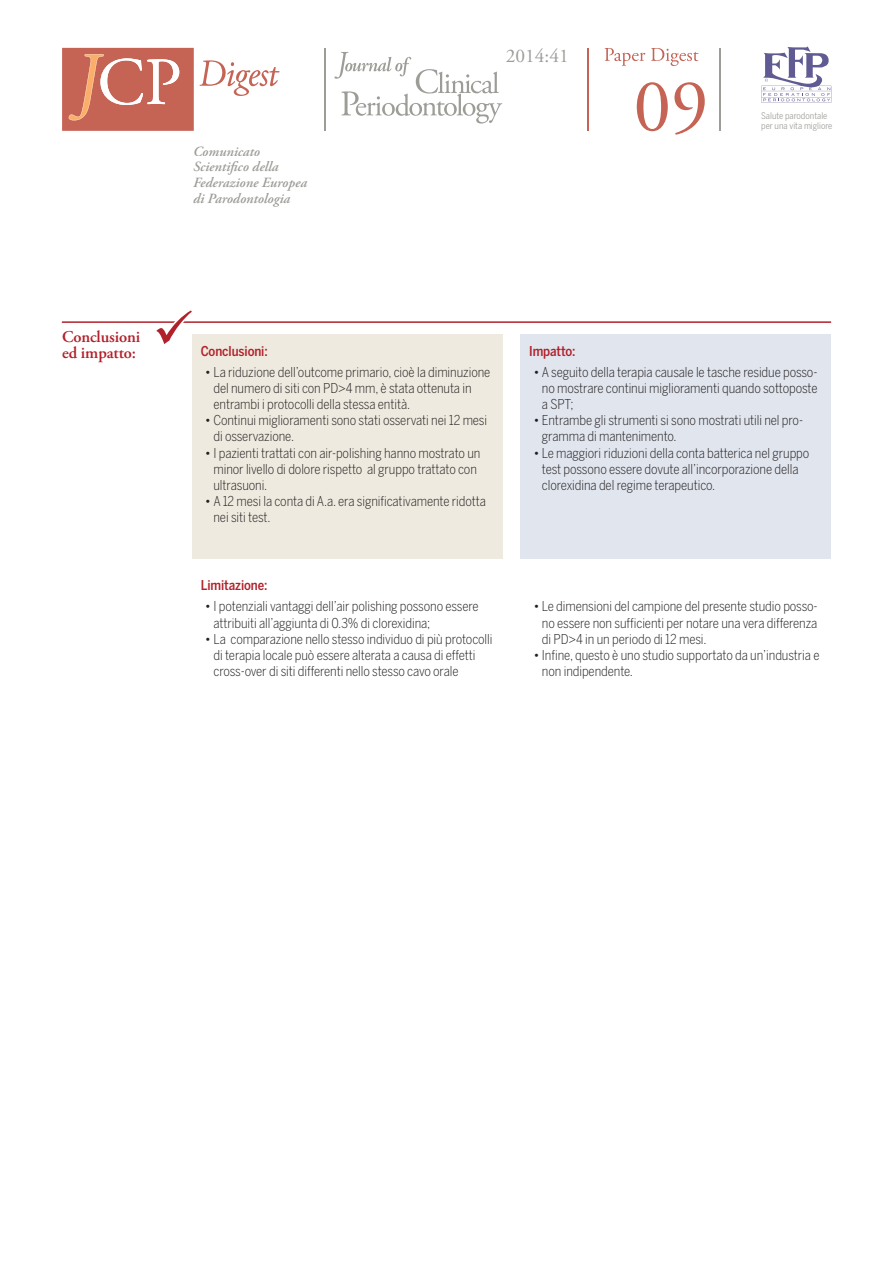
<style>
.page{position:relative;width:893px;height:1263px;background:#fff}
.page>*{position:absolute;margin:0;border:0;box-sizing:border-box;transform-origin:0 0}
.t1{font:74.85px "Adobe Garamond Pro";color:#c56355}
.t2{font:19.35px "Adobe Garamond Pro";color:#9d9d98}
.t3{font:600 16.5px/16.5px "Adobe Garamond Pro";letter-spacing:-.005em;color:#b1212b}
.t4{font:italic 600 14.1px/15.6px "Adobe Garamond Pro";color:#9d9d98}
.t5{font:300 13.5px/16.2px "Benton Sans Cond";letter-spacing:-.005em;color:#231f20}
.t6{font:500 13.5px "Benton Sans Cond";letter-spacing:-.005em;color:#b1212b}
.t7{font:9px/10.8px "Benton Sans Cond";color:#9d9d98}
</style>
<div class="page">
<hr style="left:588px;top:48px;width:1px;height:83px;background:#c56355">
<svg style="left:605px;top:48px;width:40px;height:18px"></svg>
<svg style="left:651px;top:48px;width:47px;height:18px"></svg>
<svg style="left:761px;top:46px;width:70px;height:57px"></svg>
<hr style="left:719px;top:48px;width:2px;height:83px;background:#9d9d98">
<hr style="left:324px;top:48px;width:2px;height:83px;background:#9d9d98">
<svg style="left:334px;top:52px;width:168px;height:72px"></svg>
<svg style="left:62px;top:48px;width:218px;height:83px"></svg>
<hr style="left:62px;top:321px;width:769px;height:2px;background:#b1212b">
<svg style="left:150px;top:321px;width:47px;height:2px"></svg>
<div style="left:192px;top:334px;width:311px;height:224px;background:#efeadf"></div>
<div style="left:521px;top:334px;width:310px;height:224px;background:#e0e5ee"></div>
<p class="t4" style="left:193px;top:144px;width:115px">Comunicato<br>Scientifico della<br>Federazione Europea di Parodontologia</p>
<h2 class="t2" style="left:506px;top:44px;width:64px">2014:41</h2>
<h1 class="t1" style="left:634px;top:62px;width:76px">09</h1>
<p class="t7" style="left:761px;top:110px;width:73px">Salute parodontale per una vita migliore</p>
<p class="t3" style="left:62px;top:328px;width:80px">Conclusioni ed impatto:</p>
<p class="t6" style="left:152px;top:343px;width:117px">✓ Conclusioni:</p>
<p class="t5" style="left:213px;top:363px;width:278px;text-indent:-9px">• La riduzione dell’outcome primario, cioè la diminuzione del numero di siti con PD&gt;4 mm, è stata ottenuta in entrambi i protocolli della stessa entità.</p>
<p class="t5" style="left:213px;top:412px;width:275px;text-indent:-9px">• Continui miglioramenti sono stati osservati nei 12 mesi di osservazione.</p>
<p class="t5" style="left:213px;top:444px;width:268px;text-indent:-9px">• I pazienti trattati con air-polishing hanno mostrato un minor livello di dolore rispetto al gruppo trattato con ultrasuoni.</p>
<p class="t5" style="left:213px;top:493px;width:274px;text-indent:-9px">• A 12 mesi la conta di A.a. era significativamente ridotta nei siti test.</p>
<p class="t6" style="left:201px;top:577px;width:68px">Limitazione:</p>
<p class="t5" style="left:213px;top:598px;width:267px;text-indent:-9px">• I potenziali vantaggi dell’air polishing possono essere attribuiti all’aggiunta di 0.3% di clorexidina;</p>
<p class="t5" style="left:213px;top:631px;width:280px;text-indent:-9px">• La comparazione nello stesso individuo di più protocolli di terapia locale può essere alterata a causa di effetti cross-over di siti differenti nello stesso cavo orale</p>
<p class="t6" style="left:529px;top:343px;width:48px">Impatto:</p>
<p class="t5" style="left:542px;top:363px;width:277px;text-align:justify;text-indent:-9px">• A seguito della terapia causale le tasche residue posso&shy;no mostrare continui miglioramenti quando sottoposte a SPT;</p>
<p class="t5" style="left:542px;top:412px;width:263px;text-indent:-9px">• Entrambe gli strumenti si sono mostrati utili nel pro&shy;gramma di mantenimento.</p>
<p class="t5" style="left:542px;top:444px;width:269px;text-indent:-9px">• Le maggiori riduzioni della conta batterica nel gruppo test possono essere dovute all’incorporazione della clorexidina del regime terapeutico.</p>
<p class="t5" style="left:542px;top:598px;width:277px;text-align:justify;text-indent:-9px">• Le dimensioni del campione del presente studio posso&shy;no essere non sufficienti per notare una vera differenza di PD&gt;4 in un periodo di 12 mesi.</p>
<p class="t5" style="left:542px;top:647px;width:279px;text-indent:-9px">• Infine, questo è uno studio supportato da un’industria e non indipendente.</p>
</div>
